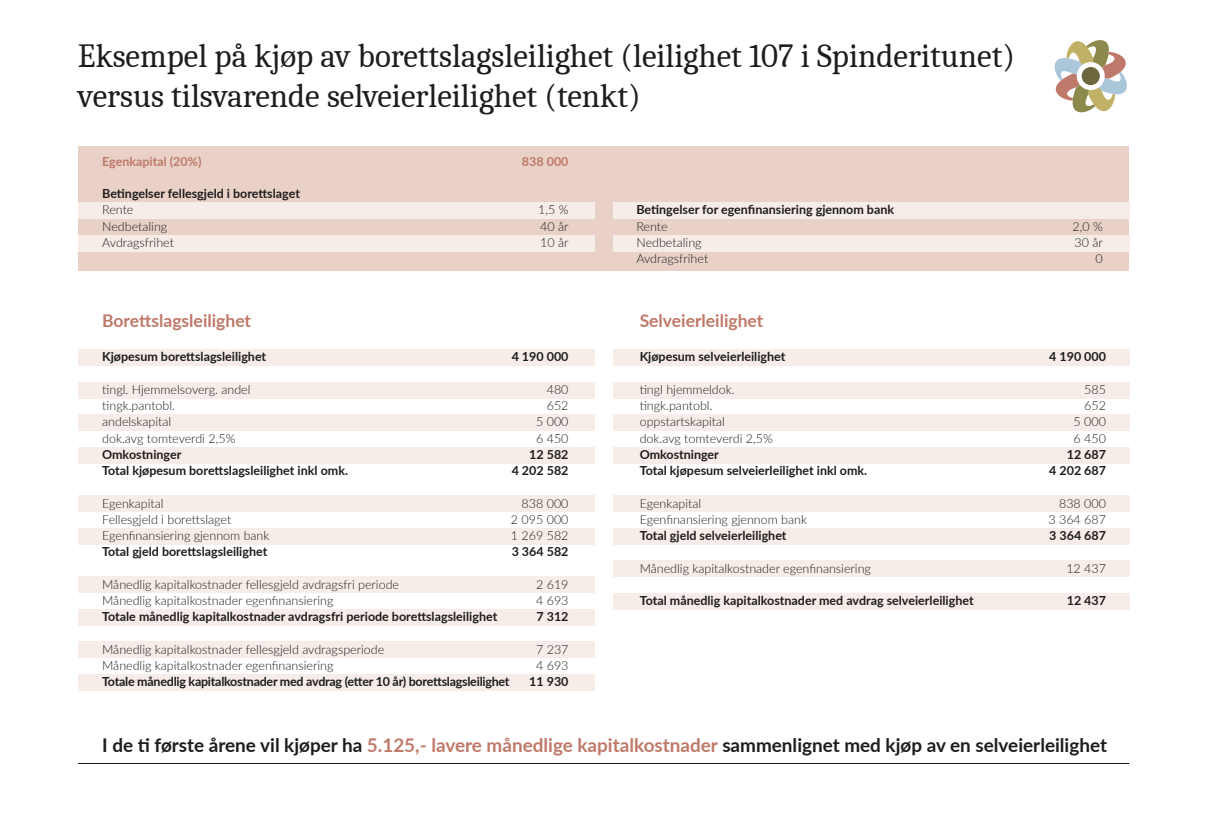
<style>
.page{position:relative;width:1205px;height:815px;background:#fff}
.page>*{position:absolute;margin:0;border:0;box-sizing:border-box;transform-origin:0 0}
.t1{font:32.88px/40px "Caladea";color:#1d1d1b}
.t2{font:700 18.88px "Lato";color:#1d1d1b}
.t3{font:700 17.5px "Lato";color:#bf7969}
.t4{font:300 12.5px "Lato";color:#1d1d1b}
.t5{font:700 12.5px "Lato";color:#1d1d1b}
.t6{font:700 12.5px "Lato";letter-spacing:-.02em;color:#1d1d1b}
.t7{font:700 12.5px "Lato";color:#bf7969}
.s1{color:#bf7969}
</style>
<div class="page">
<div style="left:78px;top:146px;width:1050px;height:124px;background:#e9d1c8"></div>
<div style="left:78px;top:382px;width:516px;height:16px;background:#f6ece8"></div>
<div style="left:78px;top:349px;width:516px;height:17px;background:#f6ece8"></div>
<div style="left:78px;top:202px;width:516px;height:17px;background:#f6ece8"></div>
<div style="left:613px;top:202px;width:516px;height:17px;background:#f6ece8"></div>
<div style="left:613px;top:382px;width:516px;height:16px;background:#f6ece8"></div>
<div style="left:613px;top:349px;width:516px;height:17px;background:#f6ece8"></div>
<div style="left:78px;top:495px;width:516px;height:17px;background:#f6ece8"></div>
<div style="left:613px;top:495px;width:516px;height:17px;background:#f6ece8"></div>
<div style="left:613px;top:560px;width:516px;height:17px;background:#f6ece8"></div>
<div style="left:78px;top:447px;width:516px;height:17px;background:#f6ece8"></div>
<div style="left:613px;top:447px;width:516px;height:17px;background:#f6ece8"></div>
<div style="left:78px;top:577px;width:516px;height:16px;background:#f6ece8"></div>
<div style="left:78px;top:642px;width:516px;height:16px;background:#f6ece8"></div>
<div style="left:78px;top:415px;width:516px;height:16px;background:#f6ece8"></div>
<div style="left:78px;top:235px;width:516px;height:16px;background:#f6ece8"></div>
<div style="left:613px;top:235px;width:516px;height:16px;background:#f6ece8"></div>
<div style="left:613px;top:415px;width:516px;height:16px;background:#f6ece8"></div>
<div style="left:78px;top:528px;width:516px;height:16px;background:#f6ece8"></div>
<div style="left:613px;top:528px;width:516px;height:16px;background:#f6ece8"></div>
<div style="left:613px;top:593px;width:516px;height:16px;background:#f6ece8"></div>
<div style="left:78px;top:609px;width:516px;height:16px;background:#f6ece8"></div>
<div style="left:78px;top:674px;width:516px;height:17px;background:#f6ece8"></div>
<hr style="left:78px;top:763px;width:1051px;height:1px;background:#1d1d1b">
<svg style="left:1054px;top:40px;width:73px;height:73px"></svg>
<div style="left:1077px;top:62px;width:28px;height:28px;background:#fff;border-radius:50%"></div>
<div style="left:1081px;top:67px;width:19px;height:18px;background:#6c673d;border-radius:50%"></div>
<h1 class="t1" style="left:78px;top:35px;width:938px">Eksempel på kjøp av borettslagsleilighet (leilighet 107 i Spinderitunet) versus tilsvarende selveierleilighet (tenkt)</h1>
<p class="t7" style="left:102px;top:152px;width:101px">Egenkapital (20%)</p>
<p class="t7" style="left:522px;top:152px;width:48px">838 000</p>
<p class="t5" style="left:102px;top:184px;width:199px">Betingelser fellesgjeld i borettslaget</p>
<p class="t4" style="left:102px;top:201px;width:33px">Rente</p>
<p class="t4" style="left:538px;top:201px;width:32px">1,5 %</p>
<p class="t4" style="left:102px;top:217px;width:67px">Nedbetaling</p>
<p class="t4" style="left:540px;top:217px;width:30px">40 år</p>
<p class="t4" style="left:102px;top:234px;width:73px">Avdragsfrihet</p>
<p class="t4" style="left:540px;top:234px;width:30px">10 år</p>
<p class="t5" style="left:636px;top:201px;width:259px">Betingelser for egenfinansiering gjennom bank</p>
<p class="t4" style="left:636px;top:217px;width:33px">Rente</p>
<p class="t4" style="left:1072px;top:217px;width:32px">2,0 %</p>
<p class="t4" style="left:636px;top:234px;width:67px">Nedbetaling</p>
<p class="t4" style="left:1074px;top:234px;width:30px">30 år</p>
<p class="t4" style="left:636px;top:250px;width:73px">Avdragsfrihet</p>
<p class="t4" style="left:1095px;top:250px;width:9px">0</p>
<h3 class="t3" style="left:102px;top:308px;width:150px">Borettslagsleilighet</h3>
<h3 class="t3" style="left:640px;top:308px;width:125px">Selveierleilighet</h3>
<p class="t5" style="left:102px;top:348px;width:166px">Kjøpesum borettslagsleilighet</p>
<p class="t5" style="left:512px;top:348px;width:58px">4 190 000</p>
<p class="t4" style="left:102px;top:381px;width:150px">tingl. Hjemmelsoverg. andel</p>
<p class="t4" style="left:547px;top:381px;width:23px">480</p>
<p class="t4" style="left:102px;top:397px;width:74px">tingk.pantobl.</p>
<p class="t4" style="left:547px;top:397px;width:23px">652</p>
<p class="t4" style="left:102px;top:413px;width:71px">andelskapital</p>
<p class="t4" style="left:536px;top:413px;width:34px">5 000</p>
<p class="t4" style="left:102px;top:429px;width:135px">dok.avg tomteverdi 2,5%</p>
<p class="t4" style="left:536px;top:429px;width:34px">6 450</p>
<p class="t5" style="left:102px;top:445px;width:81px">Omkostninger</p>
<p class="t5" style="left:529px;top:445px;width:41px">12 582</p>
<p class="t5" style="left:102px;top:461px;width:247px">Total kjøpesum borettslagsleilighet inkl omk.</p>
<p class="t5" style="left:512px;top:461px;width:58px">4 202 582</p>
<p class="t4" style="left:102px;top:494px;width:63px">Egenkapital</p>
<p class="t4" style="left:522px;top:494px;width:48px">838 000</p>
<p class="t4" style="left:102px;top:511px;width:131px">Fellesgjeld i borettslaget</p>
<p class="t4" style="left:511px;top:511px;width:59px">2 095 000</p>
<p class="t4" style="left:102px;top:527px;width:169px">Egenfinansiering gjennom bank</p>
<p class="t4" style="left:511px;top:527px;width:59px">1 269 582</p>
<p class="t5" style="left:102px;top:543px;width:167px">Total gjeld borettslagsleilighet</p>
<p class="t5" style="left:512px;top:543px;width:58px">3 364 582</p>
<p class="t4" style="left:102px;top:576px;width:298px">Månedlig kapitalkostnader fellesgjeld avdragsfri periode</p>
<p class="t4" style="left:536px;top:576px;width:34px">2 619</p>
<p class="t4" style="left:102px;top:592px;width:233px">Månedlig kapitalkostnader egenfinansiering</p>
<p class="t4" style="left:536px;top:592px;width:34px">4 693</p>
<p class="t5" style="left:102px;top:608px;width:397px">Totale månedlig kapitalkostnader avdragsfri periode borettslagsleilighet</p>
<p class="t5" style="left:536px;top:608px;width:34px">7 312</p>
<p class="t4" style="left:102px;top:641px;width:284px">Månedlig kapitalkostnader fellesgjeld avdragsperiode</p>
<p class="t4" style="left:536px;top:641px;width:34px">7 237</p>
<p class="t4" style="left:102px;top:657px;width:233px">Månedlig kapitalkostnader egenfinansiering</p>
<p class="t4" style="left:536px;top:657px;width:34px">4 693</p>
<p class="t6" style="left:102px;top:673px;width:409px">Totale månedlig kapitalkostnader med avdrag (etter 10 år) borettslagsleilighet</p>
<p class="t5" style="left:529px;top:673px;width:41px">11 930</p>
<p class="t5" style="left:640px;top:348px;width:147px">Kjøpesum selveierleilighet</p>
<p class="t5" style="left:1049px;top:348px;width:58px">4 190 000</p>
<p class="t4" style="left:640px;top:381px;width:96px">tingl hjemmeldok.</p>
<p class="t4" style="left:1084px;top:381px;width:23px">585</p>
<p class="t4" style="left:640px;top:397px;width:74px">tingk.pantobl.</p>
<p class="t4" style="left:1084px;top:397px;width:23px">652</p>
<p class="t4" style="left:640px;top:413px;width:87px">oppstartskapital</p>
<p class="t4" style="left:1073px;top:413px;width:34px">5 000</p>
<p class="t4" style="left:640px;top:429px;width:135px">dok.avg tomteverdi 2,5%</p>
<p class="t4" style="left:1073px;top:429px;width:34px">6 450</p>
<p class="t5" style="left:640px;top:445px;width:81px">Omkostninger</p>
<p class="t5" style="left:1067px;top:445px;width:41px">12 687</p>
<p class="t5" style="left:640px;top:461px;width:229px">Total kjøpesum selveierleilighet inkl omk.</p>
<p class="t5" style="left:1049px;top:461px;width:58px">4 202 687</p>
<p class="t4" style="left:640px;top:494px;width:63px">Egenkapital</p>
<p class="t4" style="left:1059px;top:494px;width:48px">838 000</p>
<p class="t4" style="left:640px;top:511px;width:169px">Egenfinansiering gjennom bank</p>
<p class="t4" style="left:1048px;top:511px;width:59px">3 364 687</p>
<p class="t5" style="left:640px;top:526px;width:148px">Total gjeld selveierleilighet</p>
<p class="t5" style="left:1049px;top:526px;width:58px">3 364 687</p>
<p class="t4" style="left:640px;top:559px;width:233px">Månedlig kapitalkostnader egenfinansiering</p>
<p class="t4" style="left:1066px;top:559px;width:41px">12 437</p>
<p class="t5" style="left:640px;top:591px;width:335px">Total månedlig kapitalkostnader med avdrag selveierleilighet</p>
<p class="t5" style="left:1067px;top:591px;width:41px">12 437</p>
<h2 class="t2" style="left:102px;top:731px;width:1006px">I de ti første årene vil kjøper ha <span class="s1">5.125,- lavere månedlige kapitalkostnader</span> sammenlignet med kjøp av en selveierleilighet</h2>
</div>
